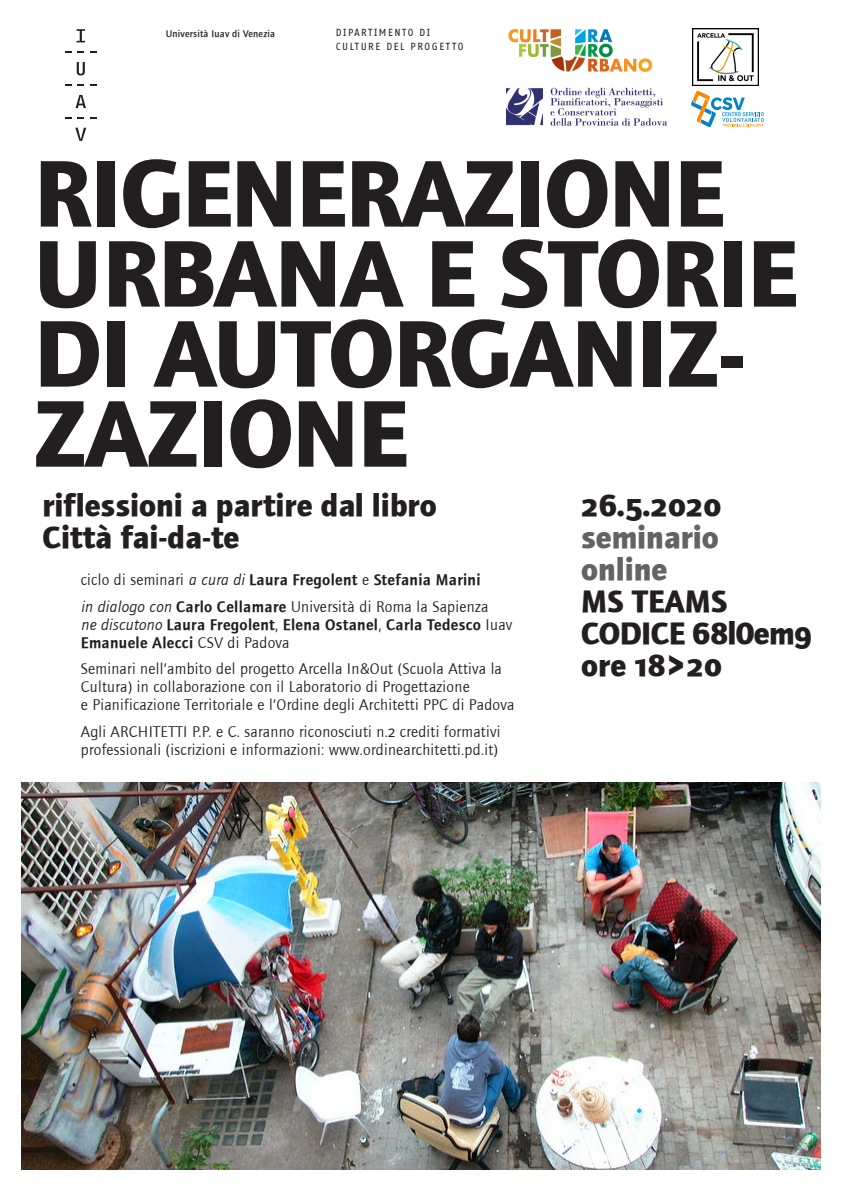
<style>
.page{position:relative;width:842px;height:1191px;background:#fff}
.page>*{position:absolute;margin:0;border:0;box-sizing:border-box;transform-origin:0 0}
.TITOLO{font:700 98px/80px "Foundry Journal";letter-spacing:-.01em;color:#231f20}
.SOTTOTITOLO___INFO{font:700 32px/32px "Foundry Journal";color:#231f20}
.SOTTOTITOLO___INFO-2{font:700 32px "Foundry Journal Sc";color:#231f20}
.SOTTOTITOLO___INFO-3{font:700 32px "Foundry Journal";color:#636366}
.SOTTOTITOLO___INFO-4{font:700 32px "Foundry Journal Sc";letter-spacing:-.02em;color:#231f20}
.TESTO_piccolo{font:16px/18px "Foundry Journal";letter-spacing:.02em;color:#231f20}
.TESTO_piccolo-2{font:16px/18px "Foundry Journal Demi";letter-spacing:.02em;color:#231f20}
.INTESTAZIONE_maiusco{font:10px "Fago Office Sans";letter-spacing:.15em;color:#231f20}
.INTESTAZIONE_iuav{font:500 10px "Foundry Journal";letter-spacing:.02em;color:#231f20}
.s1{font-family:"Foundry Journal"}
.s2{font-family:"Foundry Journal";font-style:italic}
.s3{font-family:"Foundry Journal Sc"}
</style>
<div class="page">
<svg style="left:77px;top:29px;width:8px;height:13px"></svg>
<svg style="left:65px;top:51px;width:7px;height:2px"></svg>
<svg style="left:78px;top:51px;width:6px;height:2px"></svg>
<svg style="left:90px;top:51px;width:6px;height:2px"></svg>
<svg style="left:77px;top:62px;width:8px;height:13px"></svg>
<svg style="left:65px;top:84px;width:7px;height:2px"></svg>
<svg style="left:78px;top:84px;width:6px;height:2px"></svg>
<svg style="left:90px;top:84px;width:6px;height:2px"></svg>
<svg style="left:76px;top:95px;width:10px;height:13px"></svg>
<svg style="left:65px;top:117px;width:7px;height:2px"></svg>
<svg style="left:78px;top:117px;width:6px;height:2px"></svg>
<svg style="left:90px;top:117px;width:6px;height:2px"></svg>
<svg style="left:75px;top:128px;width:11px;height:13px"></svg>
<img style="left:508px;top:29px;width:145px;height:43px">
<img style="left:692px;top:28px;width:67px;height:57px">
<img style="left:507px;top:87px;width:161px;height:39px">
<img style="left:21px;top:782px;width:800px;height:387px">
<svg style="left:691px;top:91px;width:73px;height:36px"></svg>
<p class="INTESTAZIONE_iuav" style="left:166px;top:28px;width:111px">Università Iuav di Venezia</p>
<p class="INTESTAZIONE_maiusco" style="left:336px;top:27px;width:96px">DIPARTIMENTO DI</p>
<p class="INTESTAZIONE_maiusco" style="left:336px;top:41px;width:129px">CULTURE DEL PROGETTO</p>
<p class="TITOLO" style="left:34px;top:154px;width:692px">RIGENERAZIONE</p>
<p class="TITOLO" style="left:34px;top:234px;width:765px">URBANA E STORIE<br>DI AUTORGANIZ-<br>ZAZIONE</p>
<p class="SOTTOTITOLO___INFO" style="left:43px;top:489px;width:396px">riflessioni a partire dal libro<br>Città fai-da-te</p>
<p class="SOTTOTITOLO___INFO-2" style="left:581px;top:486px;width:141px">26.5.2020</p>
<p class="SOTTOTITOLO___INFO-3" style="left:581px;top:518px;width:139px">seminario</p>
<p class="SOTTOTITOLO___INFO-3" style="left:581px;top:550px;width:88px">online</p>
<p class="SOTTOTITOLO___INFO-2" style="left:581px;top:582px;width:148px">MS TEAMS</p>
<p class="SOTTOTITOLO___INFO-4" style="left:581px;top:614px;width:232px">CODICE 68<span class="s1">l0em</span>9</p>
<p class="SOTTOTITOLO___INFO-2" style="left:581px;top:646px;width:142px"><span class="s1">ore</span> 18&gt;20</p>
<p class="TESTO_piccolo-2" style="left:81px;top:571px;width:401px"><span class="s1">ciclo di seminari</span> <span class="s2">a cura di</span> Laura Fregolent <span class="s1">e</span> Stefania Marini</p>
<p class="TESTO_piccolo-2" style="left:81px;top:597px;width:433px"><span class="s2">in dialogo con</span> Carlo Cellamare <span class="s1">Università di Roma la Sapienza<br></span><span class="s2">ne discutono</span> Laura Fregolent<span class="s1">,</span> Elena Ostanel<span class="s1">,</span> Carla Tedesco <span class="s1">Iuav<br></span>Emanuele Alecci <span class="s1">CSV di Padova</span></p>
<p class="TESTO_piccolo" style="left:81px;top:660px;width:423px">Seminari nell’ambito del progetto Arcella In&amp;Out (Scuola Attiva la<br>Cultura) in collaborazione con il Laboratorio di Progettazione</p>
<p class="TESTO_piccolo" style="left:81px;top:696px;width:435px">e Pianificazione Territoriale e l’Ordine degli Architetti PPC di Padova</p>
<p class="TESTO_piccolo" style="left:81px;top:722px;width:421px">Agli ARCHITETTI P.P. e C. saranno riconosciuti n.<span class="s3">2</span> crediti formativi</p>
<p class="TESTO_piccolo" style="left:81px;top:740px;width:419px">professionali (iscrizioni e informazioni: www.ordinearchitetti.pd.it)</p>
</div>
